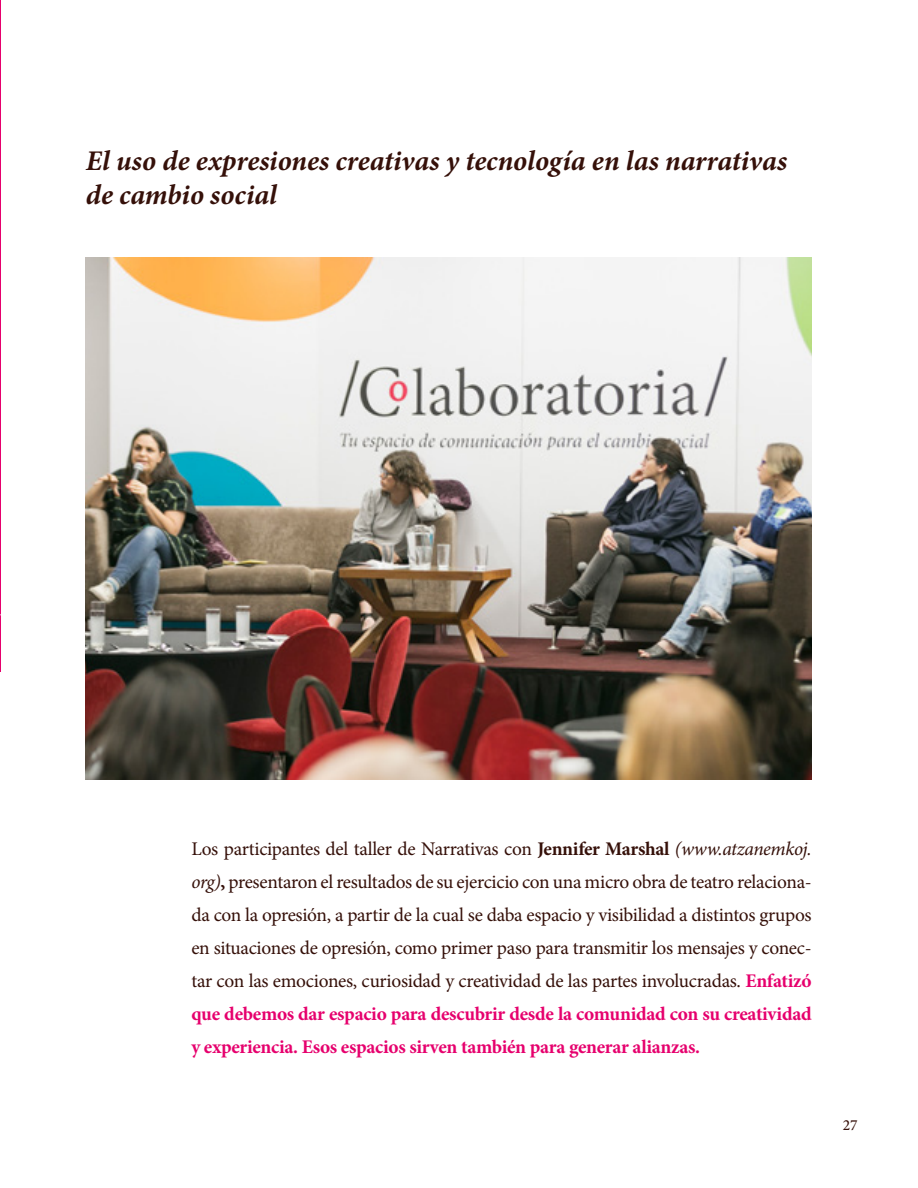
<style>
.page{position:relative;width:918px;height:1188px;background:#fff}
.page>*{position:absolute;margin:0;border:0;box-sizing:border-box;transform-origin:0 0}
.t1{font:italic 700 28.5px/34.2px "Minion Pro";color:#351009}
.t2{font:19.35px/33.2px "Minion Pro";letter-spacing:-.015em;color:#351009;text-align:justify}
.t3{font:500 15.45px "Minion Pro";color:#351009}
.s1{font-weight:700}
.s2{font-style:italic}
.s3{font-weight:700;color:#e6006d}
</style>
<div class="page">
<hr style="left:0;top:0;width:1px;height:672px;background:#e6006d">
<hr style="left:0;top:614px;width:30px;height:2px;background:#fff">
<img style="left:85px;top:257px;width:727px;height:522px">
<h1 class="t1" style="left:86px;top:143px;width:703px">El uso de expresiones creativas y tecnología en las narrativas de cambio social</h1>
<p class="t2" style="left:191px;top:832px;width:622px">Los participantes del taller de Narrativas con <span class="s1">Jennifer Marshal</span> <span class="s2">(www.atzanemkoj. org)</span><span class="s1">,</span> presentaron el resultados de su ejercicio con una micro obra de teatro relaciona&shy;da con la opresión, a partir de la cual se daba espacio y visibilidad a distintos grupos en situaciones de opresión, como primer paso para transmitir los mensajes y conec&shy;tar con las emociones, curiosidad y creatividad de las partes involucradas. <span class="s3">Enfatizó que debemos dar espacio para descubrir desde la comunidad con su creatividad y experiencia. Esos espacios sirven también para generar alianzas.</span></p>
<p class="t3" style="left:843px;top:1115px;width:16px">27</p>
</div>
